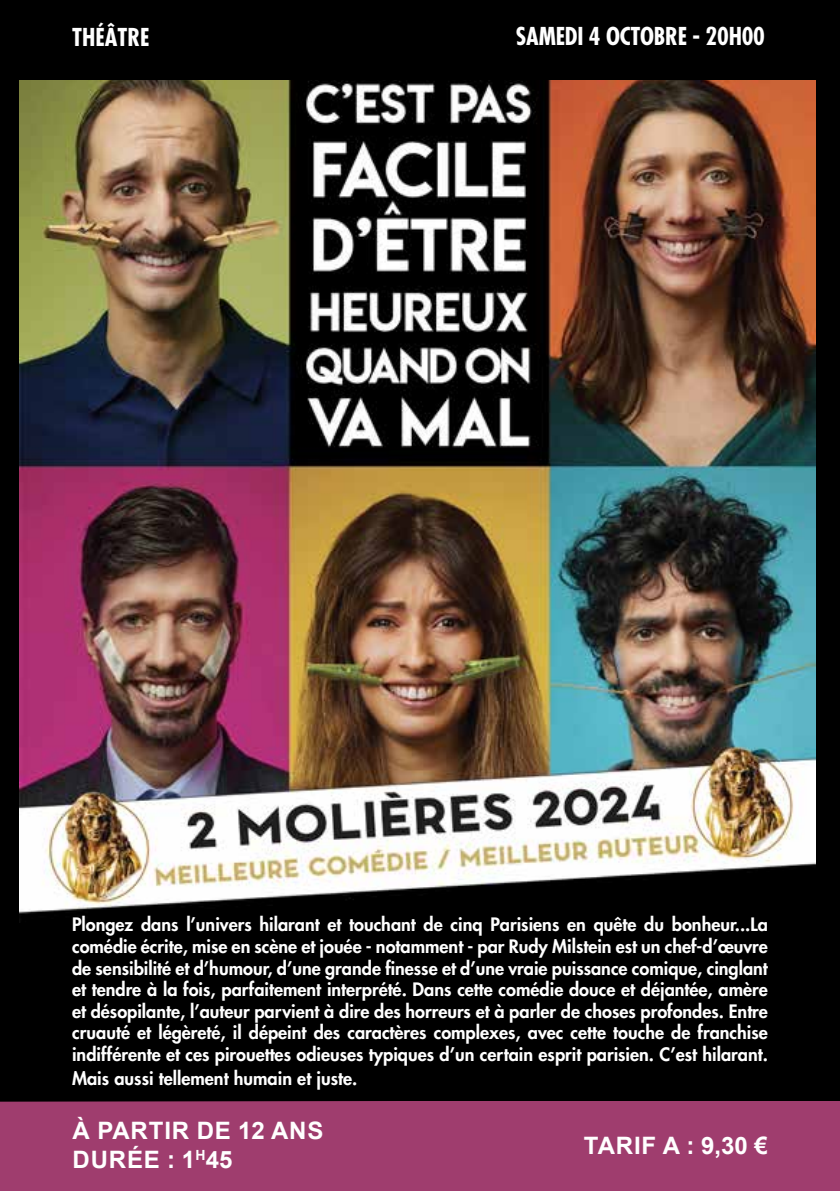
<style>
.page{position:relative;width:840px;height:1191px;background:#fff}
.page>*{position:absolute;margin:0;border:0;box-sizing:border-box;transform-origin:0 0}
.t1{font:700 24px/28.8px "Arial";letter-spacing:.035em;color:#fff}
.t2{font:700 condensed 24px "Futura";letter-spacing:-.01em;color:#fff}
.t3{font:800 18px/21.6px "Futura CE";color:#fff;text-align:justify}
</style>
<div class="page">
<div style="left:0;top:0;width:839px;height:1191px;background:#000"></div>
<div style="left:0;top:1101px;width:839px;height:90px;background:#9f3d6e"></div>
<img style="left:20px;top:81px;width:795px;height:786px">
<svg style="left:19px;top:867px;width:767px;height:56px"></svg>
<h1 class="t2" style="left:72px;top:22px;width:79px">THÉÂTRE</h1>
<h1 class="t2" style="left:515px;top:21px;width:250px">SAMEDI 4 OCTOBRE - 20H00</h1>
<p class="t3" style="left:72px;top:913px;width:697px">Plongez dans l’univers hilarant et touchant de cinq Parisiens en quête du bonheur...La comédie écrite, mise en scène et jouée - notamment - par Rudy Milstein est un chef-d’œuvre de sensibilité et d’humour, d’une grande finesse et d’une vraie puissance comique, cinglant et tendre à la fois, parfaitement interprété. Dans cette comédie douce et déjantée, amère et désopilante, l’auteur parvient à dire des horreurs et à parler de choses profondes. Entre cruauté et légèreté, il dépeint des caractères complexes, avec cette touche de franchise indifférente et ces pirouettes odieuses typiques d’un certain esprit parisien. C’est hilarant.</p>
<p class="t3" style="left:72px;top:1066px;width:286px">Mais aussi tellement humain et juste.</p>
<h1 class="t1" style="left:72px;top:1116px;width:252px">À PARTIR DE 12 ANS<br>DURÉE : 1<sup>H</sup>45</h1>
<h1 class="t1" style="left:583px;top:1131px;width:185px">TARIF A : 9,30 €</h1>
</div>
